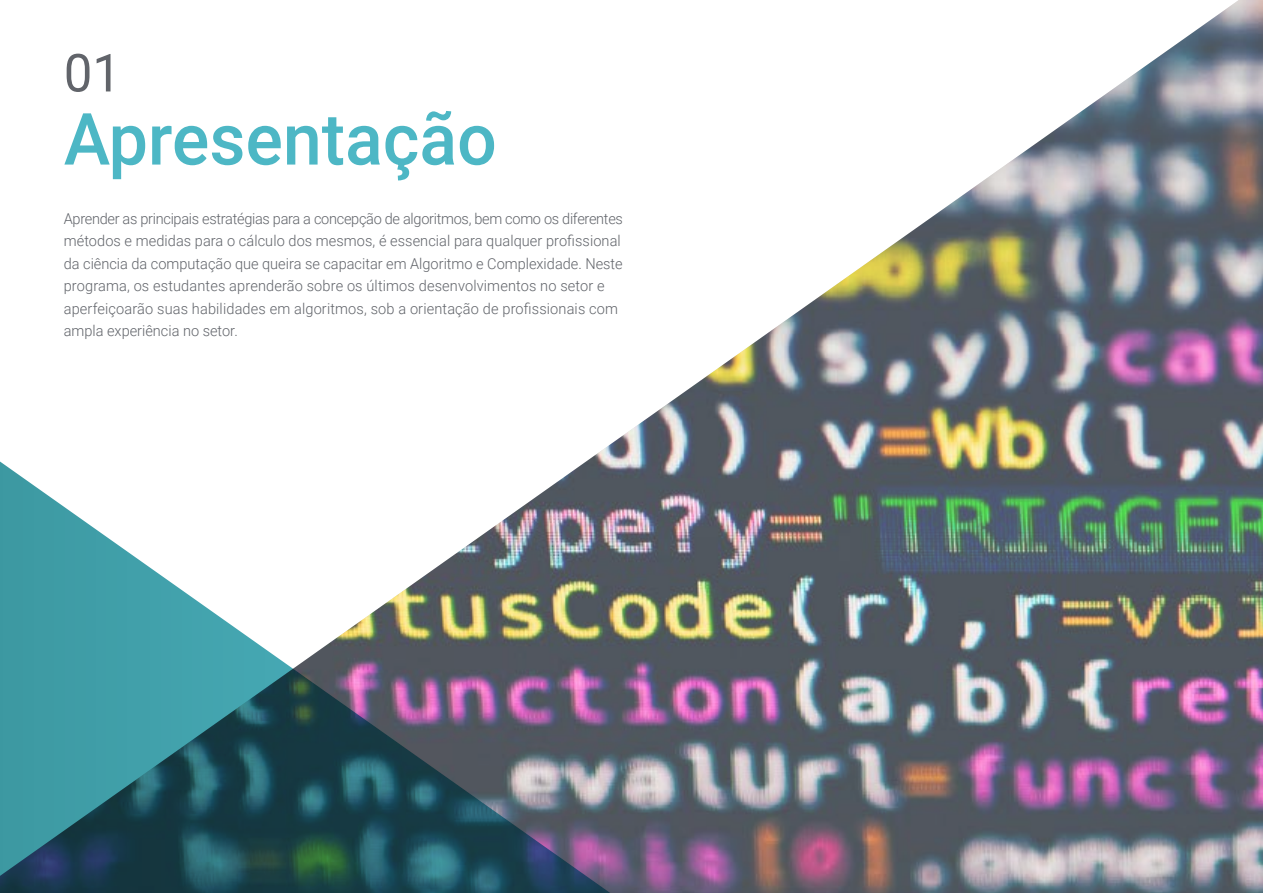
<style>
.page{position:relative;width:1263px;height:893px;background:#fff}
.page>*{position:absolute;margin:0;border:0;box-sizing:border-box;transform-origin:0 0}
.t1{font:500 72px "Roboto";color:#4db7c5}
.t2{font:52.5px "Roboto";color:#61646a}
.t3{font:300 15px/22.5px "Roboto";letter-spacing:.005em;color:#61646a}
</style>
<div class="page">
<img style="left:608px;top:0;width:655px;height:893px">
<svg style="left:0;top:446px;width:640px;height:447px"></svg>
<h2 class="t2" style="left:64px;top:36px;width:59px">01</h2>
<h1 class="t1" style="left:64px;top:89px;width:435px">Apresentação</h1>
<p class="t3" style="left:64px;top:207px;width:561px">Aprender as principais estratégias para a concepção de algoritmos, bem como os diferentes métodos e medidas para o cálculo dos mesmos, é essencial para qualquer profissional da ciência da computação que queira se capacitar em Algoritmo e Complexidade. Neste programa, os estudantes aprenderão sobre os últimos desenvolvimentos no setor e aperfeiçoarão suas habilidades em algoritmos, sob a orientação de profissionais com ampla experiência no setor.</p>
</div>
